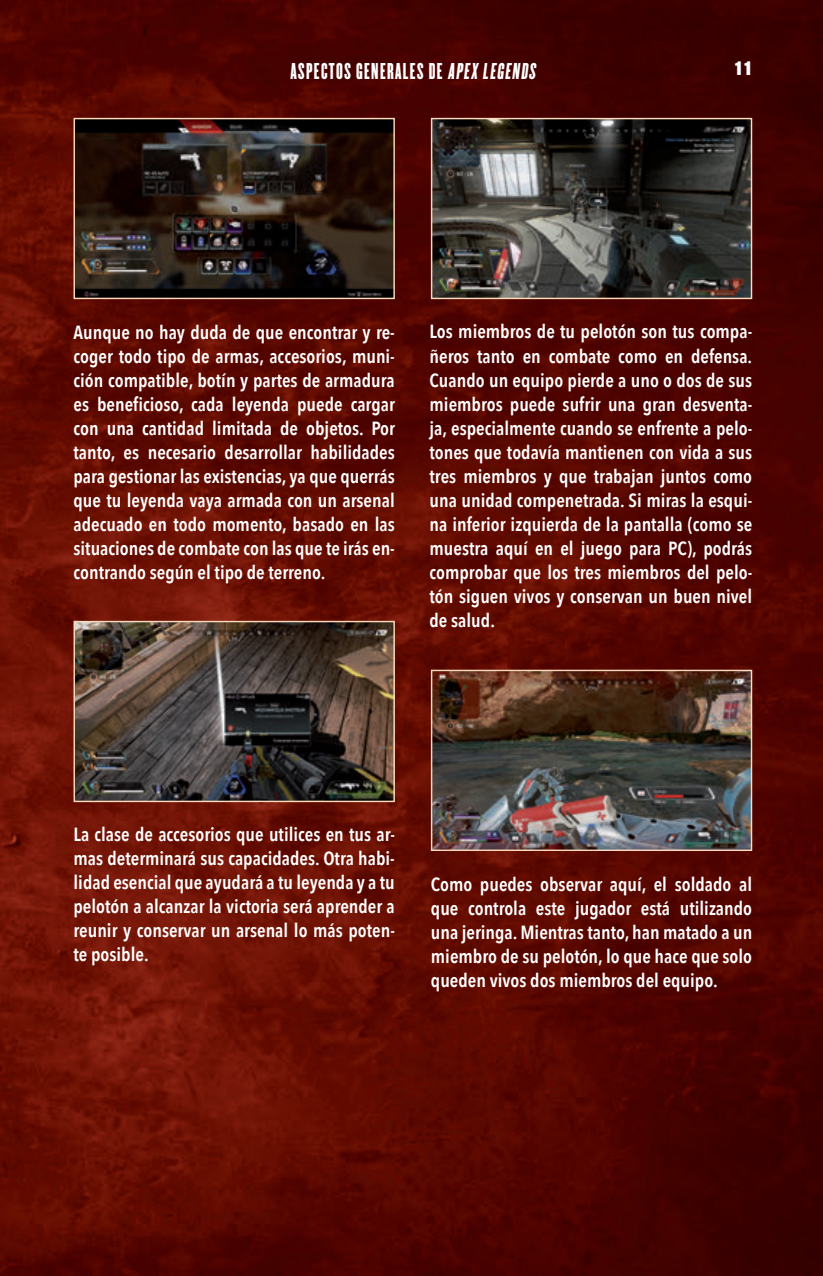
<style>
.page{position:relative;width:823px;height:1276px;background:#fff}
.page>*{position:absolute;margin:0;border:0;box-sizing:border-box;transform-origin:0 0}
.t1{font:20px "Champion HTF Featherweight";letter-spacing:.07em;color:#fff}
.t2{font:600 19px/24px "Avenir Next Condensed";color:#fff;text-align:justify}
.t3{font:17px "Champion HTF Middleweight";color:#fff}
</style>
<div class="page">
<img style="left:0;top:0;width:822px;height:1275px">
<img style="left:75px;top:120px;width:317px;height:177px">
<div style="left:73px;top:118px;width:321px;height:181px;border:1px solid #fddbbc"></div>
<img style="left:75px;top:623px;width:317px;height:177px">
<div style="left:73px;top:621px;width:321px;height:181px;border:1px solid #fddbbc"></div>
<img style="left:432px;top:120px;width:318px;height:177px">
<div style="left:430px;top:118px;width:322px;height:181px;border:1px solid #fddbbc"></div>
<img style="left:432px;top:671px;width:318px;height:178px">
<div style="left:430px;top:669px;width:322px;height:182px;border:1px solid #fddbbc"></div>
<p class="t1" style="left:290px;top:59px;width:249px">ASPECTOS GENERALES DE APEX LEGENDS</p>
<p class="t3" style="left:734px;top:57px;width:19px">11</p>
<p class="t2" style="left:73px;top:319px;width:323px">Aunque no hay duda de que encontrar y re&shy;coger todo tipo de armas, accesorios, muni&shy;ción compatible, botín y partes de armadura es beneficioso, cada leyenda puede cargar con una cantidad limitada de objetos. Por tanto, es necesario desarrollar habilidades para gestionar las existencias, ya que querrás que tu leyenda vaya armada con un arsenal adecuado en todo momento, basado en las situaciones de combate con las que te irás en&shy;contrando según el tipo de terreno.</p>
<p class="t2" style="left:429px;top:319px;width:324px">Los miembros de tu pelotón son tus compa&shy;ñeros tanto en combate como en defensa.<br>Cuando un equipo pierde a uno o dos de sus miembros puede sufrir una gran desventa&shy;ja, especialmente cuando se enfrente a pelo&shy;tones que todavía mantienen con vida a sus tres miembros y que trabajan juntos como una unidad compenetrada. Si miras la esqui&shy;na inferior izquierda de la pantalla (como se muestra aquí en el juego para PC), podrás comprobar que los tres miembros del pelo&shy;tón siguen vivos y conservan un buen nivel de salud.</p>
<p class="t2" style="left:73px;top:821px;width:323px">La clase de accesorios que utilices en tus ar&shy;mas determinará sus capacidades. Otra habi&shy;lidad esencial que ayudará a tu leyenda y a tu pelotón a alcanzar la victoria será aprender a reunir y conservar un arsenal lo más poten&shy;te posible.</p>
<p class="t2" style="left:430px;top:871px;width:323px">Como puedes observar aquí, el soldado al que controla este jugador está utilizando una jeringa. Mientras tanto, han matado a un miembro de su pelotón, lo que hace que solo queden vivos dos miembros del equipo.</p>
</div>
